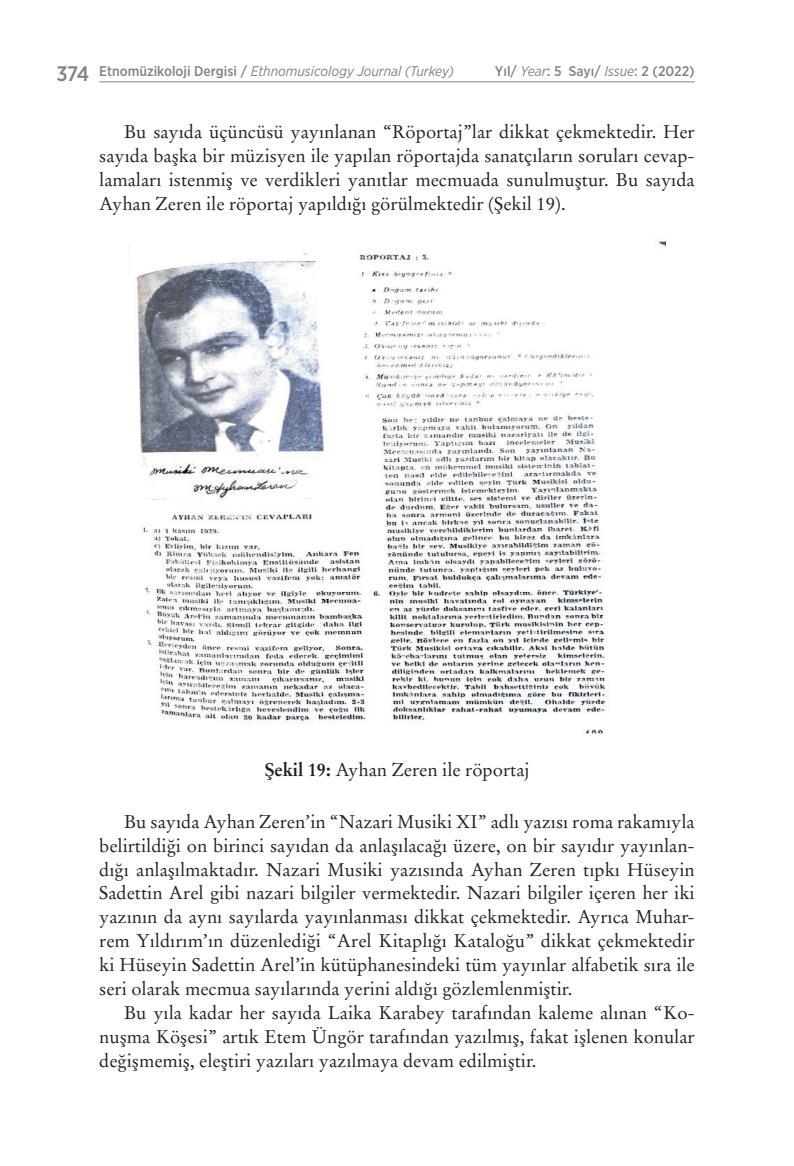
<style>
.page{position:relative;width:794px;height:1166px;background:#fff}
.page>*{position:absolute;margin:0;border:0;box-sizing:border-box;transform-origin:0 0}
.t1{font:18.38px/23.8px "Stempel Garamond LT Std";color:#231f20;text-align:justify}
.t2{font:italic 14px "Gotham Narrow";color:#808285}
.t3{font:500 14px "Gotham Narrow";color:#808285}
.s1{font-weight:500;font-style:normal;font-size:21px}
.s2{font-weight:500;font-style:normal}
.s3{font-weight:400;font-style:italic}
.s4{font-weight:700}
</style>
<div class="page">
<hr style="left:99px;top:82px;width:595px;height:1px;background:#808285">
<img style="left:129px;top:241px;width:536px;height:492px">
<p class="t2" style="left:56px;top:62px;width:399px"><span class="s1">374</span> <span class="s2">Etnomüzikoloji Dergisi /</span> Ethnomusicology Journal (Turkey)</p>
<p class="t3" style="left:495px;top:62px;width:201px">Yıl/ <span class="s3">Year</span>: 5 Sayı/ <span class="s3">Issue</span>: 2 (2022)</p>
<p class="t1" style="left:99px;top:121px;width:597px;text-indent:25px">Bu sayıda üçüncüsü yayınlanan “Röportaj”lar dikkat çekmektedir. Her sayıda başka bir müzisyen ile yapılan röportajda sanatçıların soruları cevap&shy;lamaları istenmiş ve verdikleri yanıtlar mecmuada sunulmuştur. Bu sayıda Ayhan Zeren ile röportaj yapıldığı görülmektedir (Şekil 19).</p>
<p class="t1" style="left:264px;top:759px;width:267px"><span class="s4">Şekil 19:</span> Ayhan Zeren ile röportaj</p>
<p class="t1" style="left:99px;top:811px;width:597px;text-indent:25px">Bu sayıda Ayhan Zeren’in “Nazari Musiki XI” adlı yazısı roma rakamıyla belirtildiği on birinci sayıdan da anlaşılacağı üzere, on bir sayıdır yayınlan&shy;dığı anlaşılmaktadır. Nazari Musiki yazısında Ayhan Zeren tıpkı Hüseyin Sadettin Arel gibi nazari bilgiler vermektedir. Nazari bilgiler içeren her iki yazının da aynı sayılarda yayınlanması dikkat çekmektedir. Ayrıca Muhar&shy;rem Yıldırım’ın düzenlediği “Arel Kitaplığı Kataloğu” dikkat çekmektedir ki Hüseyin Sadettin Arel’in kütüphanesindeki tüm yayınlar alfabetik sıra ile seri olarak mecmua sayılarında yerini aldığı gözlemlenmiştir.</p>
<p class="t1" style="left:99px;top:1002px;width:597px;text-indent:25px">Bu yıla kadar her sayıda Laika Karabey tarafından kaleme alınan “Ko&shy;nuşma Köşesi” artık Etem Üngör tarafından yazılmış, fakat işlenen konular değişmemiş, eleştiri yazıları yazılmaya devam edilmiştir.</p>
</div>
